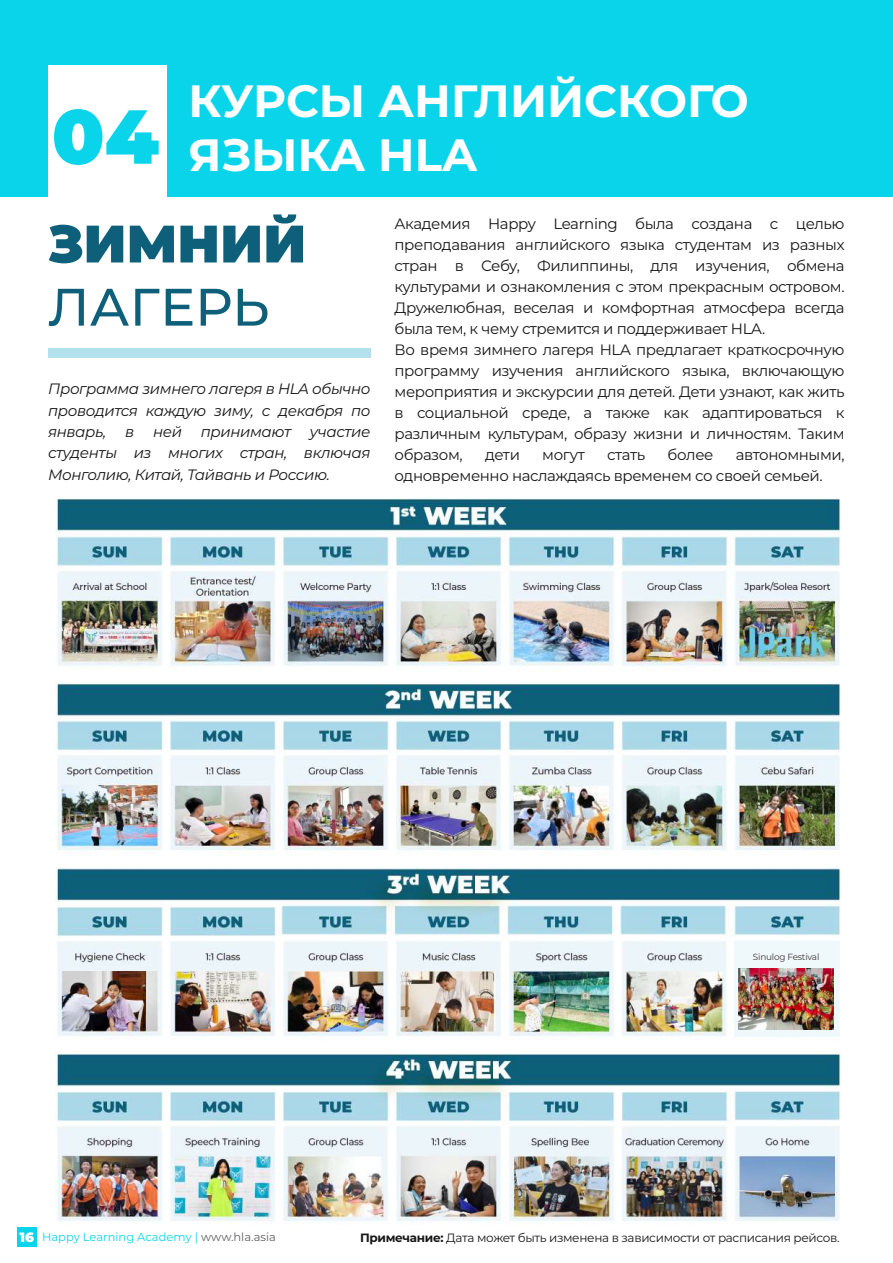
<style>
.page{position:relative;width:893px;height:1263px;background:#fff}
.page>*{position:absolute;margin:0;border:0;box-sizing:border-box;transform-origin:0 0}
.t1{font:900 76.35px "Montserrat";color:#09d4ea}
.t2{font:900 52.65px "Montserrat";color:#0e5f7a}
.t3{font:500 52.65px "Montserrat";color:#0e5f7a}
.t4{font:700 45.15px/54.2px "Montserrat";color:#fff}
.t5{font:15px/21px "Montserrat";letter-spacing:-.025em;color:#161616}
.t6{font:italic 15px/21.3px "Montserrat";letter-spacing:-.025em;color:#161616;text-align:justify}
.t7{font:12px "Montserrat";letter-spacing:-.025em;color:#161616}
.t8{font:11.55px "Montserrat";color:#09d4ea}
.t9{font:8.85px "Montserrat";letter-spacing:-.025em;color:#403738}
.s1{font-weight:900;font-size:13.5px;color:#fff}
.s2{color:#606060}
.s3{font-weight:700}
</style>
<div class="page">
<img style="left:55px;top:498px;width:786px;height:727px">
<div style="left:734px;top:941px;width:104px;height:95px;background:#eff8fa"></div>
<img style="left:738px;top:969px;width:96px;height:60px">
<div style="left:48px;top:349px;width:322px;height:9px;background:#b2e0ec"></div>
<div style="left:0;top:0;width:893px;height:197px;background:#09d4ea"></div>
<div style="left:48px;top:65px;width:119px;height:132px;background:#fff"></div>
<div style="left:17px;top:1227px;width:20px;height:20px;background:#09d4ea"></div>
<h1 class="t1" style="left:52px;top:79px;width:109px">04</h1>
<h3 class="t4" style="left:188px;top:72px;width:562px">КУРСЫ АНГЛИЙСКОГО<br>ЯЗЫКА HLA</h3>
<h2 class="t2" style="left:48px;top:204px;width:260px">ЗИМНИЙ</h2>
<h2 class="t3" style="left:48px;top:270px;width:223px">ЛАГЕРЬ</h2>
<p class="t6" style="left:48px;top:378px;width:324px">Программа зимнего лагеря в HLA обычно проводится каждую зиму, с декабря по январь,</p>
<p class="t6" style="left:125px;top:420px;width:11px">в</p>
<p class="t6" style="left:153px;top:420px;width:31px">ней</p>
<p class="t6" style="left:201px;top:420px;width:92px">принимают</p>
<p class="t6" style="left:48px;top:420px;width:324px;text-indent:262px">участие студенты из многих стран, включая Монголию, Китай, Тайвань и Россию.</p>
<p class="t5" style="left:394px;top:212px;width:452px">Академия Happy Learning была создана с целью преподавания английского языка студентам из разных стран в Себу, Филиппины, для изучения, обмена культурами и ознакомления с этом прекрасным островом.<br>Дружелюбная, веселая и комфортная атмосфера всегда была тем, к чему стремится и поддерживает HLA.<br>Во время зимнего лагеря HLA предлагает краткосрочную программу изучения английского языка, включающую мероприятия и экскурсии для детей. Дети узнают, как жить в социальной среде, а также как адаптироваться к различным культурам, образу жизни и личностям. Таким образом,</p>
<p class="t5" style="left:485px;top:443px;width:36px">дети</p>
<p class="t5" style="left:542px;top:443px;width:44px">могут</p>
<p class="t5" style="left:607px;top:443px;width:40px">стать</p>
<p class="t5" style="left:668px;top:443px;width:47px">более</p>
<p class="t5" style="left:394px;top:443px;width:452px;text-indent:341px">автономными, одновременно наслаждаясь временем со своей семьей.</p>
<p class="t9" style="left:753px;top:950px;width:68px">Sinulog Festival</p>
<p class="t8" style="left:20px;top:1229px;width:258px"><span class="s1">16</span> Happy Learning Academy | <span class="s2">www.hla.asia</span></p>
<p class="t7" style="left:360px;top:1229px;width:481px"><span class="s3">Примечание:</span> Дата может быть изменена в зависимости от расписания рейсов.</p>
</div>
